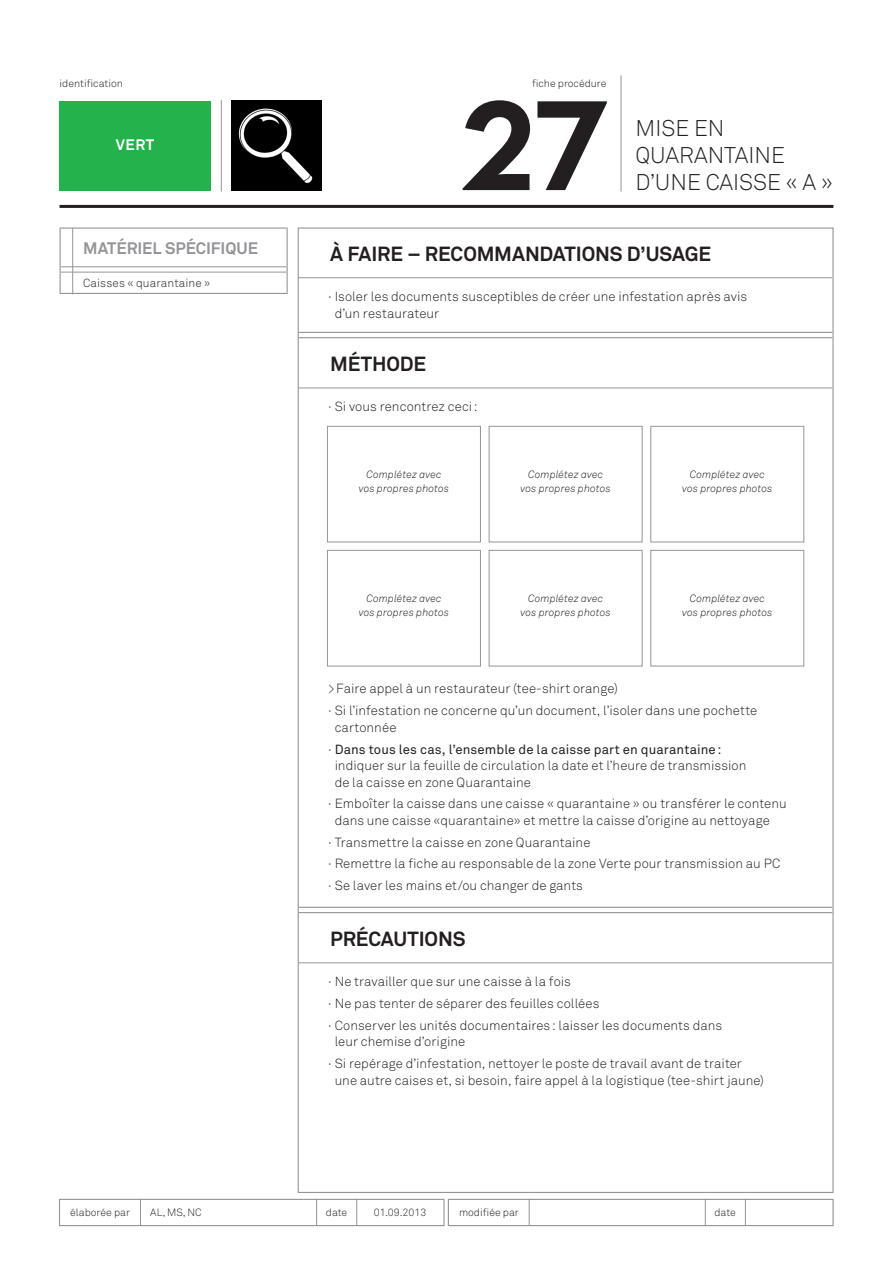
<style>
.page{position:relative;width:893px;height:1263px;background:#fff}
.page>*{position:absolute;margin:0;border:0;box-sizing:border-box;transform-origin:0 0}
.t1{font:130.5px "Neutra Text Bold Alt";color:#231f20}
.t2{font:300 22.5px/27px "Akkurat";color:#231f20}
.t3{font:700 20.25px "Akkurat";letter-spacing:-.005em;color:#231f20}
.t4{font:700 16.5px "Akkurat";letter-spacing:-.005em;color:#939598}
.t5{font:700 15px "Akkurat";color:#fff}
.t6{font:300 13.2px/21.8px "Akkurat";letter-spacing:.005em;color:#231f20}
.t7{font:13.2px/21.8px "Akkurat";letter-spacing:.01em;color:#231f20}
.t8{font:300 11.7px "Akkurat";letter-spacing:.005em;color:#231f20}
.t9{font:italic 300 10.5px/13.5px "Akkurat";letter-spacing:.01em;color:#231f20;text-align:center}
.t10{font:300 10.5px "Akkurat";color:#231f20}
.s1{font-weight:300}
</style>
<div class="page">
<hr style="left:60px;top:205px;width:773px;height:3px;background:#231f20">
<div style="left:59px;top:1199px;width:386px;height:27px;border:1px solid #939598"></div>
<div style="left:448px;top:1199px;width:386px;height:27px;border:1px solid #939598"></div>
<svg style="left:140px;top:1199px;width:1px;height:27px"></svg>
<svg style="left:529px;top:1199px;width:1px;height:27px"></svg>
<svg style="left:356px;top:1199px;width:1px;height:27px"></svg>
<svg style="left:745px;top:1199px;width:1px;height:27px"></svg>
<svg style="left:316px;top:1199px;width:1px;height:27px"></svg>
<svg style="left:705px;top:1199px;width:1px;height:27px"></svg>
<hr style="left:221px;top:100px;width:1px;height:92px;background:#939598">
<img style="left:232px;top:101px;width:89px;height:89px">
<hr style="left:299px;top:277px;width:533px;height:1px;background:#939598">
<hr style="left:299px;top:332px;width:533px;height:1px;background:#939598">
<hr style="left:299px;top:337px;width:533px;height:1px;background:#939598">
<hr style="left:299px;top:388px;width:533px;height:1px;background:#939598">
<hr style="left:299px;top:907px;width:533px;height:1px;background:#939598">
<hr style="left:299px;top:912px;width:533px;height:1px;background:#939598">
<hr style="left:299px;top:962px;width:533px;height:1px;background:#939598">
<hr style="left:61px;top:267px;width:226px;height:1px;background:#939598">
<hr style="left:61px;top:272px;width:226px;height:1px;background:#939598">
<hr style="left:60px;top:227px;width:228px;height:2px;background:#939598">
<hr style="left:60px;top:229px;width:1px;height:38px;background:#939598">
<hr style="left:287px;top:229px;width:1px;height:38px;background:#939598">
<svg style="left:60px;top:267px;width:1px;height:26px"></svg>
<svg style="left:287px;top:267px;width:1px;height:26px"></svg>
<hr style="left:60px;top:293px;width:228px;height:1px;background:#939598">
<hr style="left:72px;top:228px;width:1px;height:66px;background:#939598">
<hr style="left:621px;top:75px;width:1px;height:117px;background:#939598">
<div style="left:59px;top:101px;width:151px;height:89px;background:#23b24b"></div>
<div style="left:327px;top:426px;width:154px;height:116px;border:1px solid #939598"></div>
<div style="left:327px;top:550px;width:154px;height:116px;border:1px solid #939598"></div>
<div style="left:651px;top:426px;width:153px;height:116px;border:1px solid #939598"></div>
<div style="left:651px;top:550px;width:153px;height:116px;border:1px solid #939598"></div>
<div style="left:489px;top:426px;width:153px;height:116px;border:1px solid #939598"></div>
<div style="left:489px;top:550px;width:153px;height:116px;border:1px solid #939598"></div>
<p class="t10" style="left:60px;top:77px;width:65px">identification</p>
<p class="t5" style="left:116px;top:135px;width:40px">VERT</p>
<p class="t4" style="left:83px;top:238px;width:35px">MATÉRIEL</p>
<p class="t4" style="left:165px;top:238px;width:95px">SPÉCIFIQUE</p>
<p class="t8" style="left:83px;top:276px;width:129px">Caisses « quarantaine »</p>
<p class="t10" style="left:532px;top:77px;width:76px">fiche procédure</p>
<h1 class="t1" style="left:461px;top:64px;width:149px">27</h1>
<h2 class="t2" style="left:635px;top:115px;width:31px">Mise</h2>
<h2 class="t2" style="left:694px;top:115px;width:14px">en</h2>
<h2 class="t2" style="left:635px;top:142px;width:35px">quarantaine d’une</h2>
<h2 class="t2" style="left:706px;top:169px;width:14px">caisse</h2>
<h2 class="t2" style="left:786px;top:169px;width:48px">«A»</h2>
<h3 class="t3" style="left:330px;top:241px;width:108px">ÀFAIRE – REC</h3>
<h3 class="t3" style="left:463px;top:241px;width:235px">OMMANDATI ONS D’USAGE</h3>
<p class="t6" style="left:335px;top:288px;width:414px;line-height:16.5px;text-indent:-7px">· Isoler les documents susceptibles de créer une infestation après avis d’un restaurateur</p>
<h3 class="t3" style="left:330px;top:351px;width:97px">MÉTHODE</h3>
<p class="t6" style="left:328px;top:395px;width:151px">· Si vous rencontrez ceci:</p>
<p class="t9" style="left:359px;top:468px;width:92px">Complétez avec vos propres photos</p>
<p class="t9" style="left:359px;top:592px;width:92px">Complétez avec vos propres photos</p>
<p class="t9" style="left:520px;top:468px;width:92px">Complétez avec vos propres photos</p>
<p class="t9" style="left:520px;top:592px;width:92px">Complétez avec vos propres photos</p>
<p class="t9" style="left:682px;top:468px;width:92px">Complétez avec vos propres photos</p>
<p class="t9" style="left:682px;top:592px;width:92px">Complétez avec vos propres photos</p>
<p class="t6" style="left:328px;top:678px;width:431px">&gt; Faire appel à un restaurateur (tee-shirt orange)<br>· Si l’infestation ne concerne qu’un document, l’isoler dans une pochette</p>
<p class="t7" style="left:328px;top:716px;width:395px;text-indent:7px"><span class="s1">cartonnée<br>·</span> Dans tous les cas, l’ensemble de la caisse part en quarantaine:</p>
<p class="t6" style="left:335px;top:757px;width:413px;line-height:16.5px">indiquer sur la feuille de circulation la date et l’heure de transmission de la caisse en zone Quarantaine</p>
<p class="t6" style="left:335px;top:795px;width:454px;line-height:16.5px;text-indent:-7px">· Emboîter la caisse dans une caisse « quarantaine » ou transférer le contenu dans une caisse «quarantaine» et mettre la caisse d’origine au nettoyage</p>
<p class="t6" style="left:328px;top:831px;width:454px">· Transmettre la caisse en zone Quarantaine<br>· Remettre la fiche au responsable de la zone Verte pour transmission au PC · Se laver les mains et/ou changer de gants</p>
<h3 class="t3" style="left:330px;top:926px;width:137px">PRÉCAUTIONS</h3>
<p class="t6" style="left:328px;top:970px;width:396px">· Ne travailler que sur une caisse à la fois<br>· Ne pas tenter de séparer des feuilles collées<br>· Conserver les unités documentaires: laisser les documents dans</p>
<p class="t6" style="left:328px;top:1030px;width:415px;text-indent:7px">leur chemise d’origine<br>· Si repérage d’infestation, nettoyer le poste de travail avant de traiter</p>
<p class="t6" style="left:335px;top:1069px;width:431px">une autre caises et, si besoin, faire appel à la logistique (tee-shirt jaune)</p>
<p class="t10" style="left:70px;top:1206px;width:61px">élaborée par</p>
<p class="t10" style="left:150px;top:1206px;width:53px">AL, MS, NC</p>
<p class="t10" style="left:326px;top:1206px;width:23px">date</p>
<p class="t10" style="left:374px;top:1206px;width:54px">01.09.2013</p>
<p class="t10" style="left:459px;top:1206px;width:61px">modifiée par</p>
<p class="t10" style="left:714px;top:1206px;width:23px">date</p>
</div>
